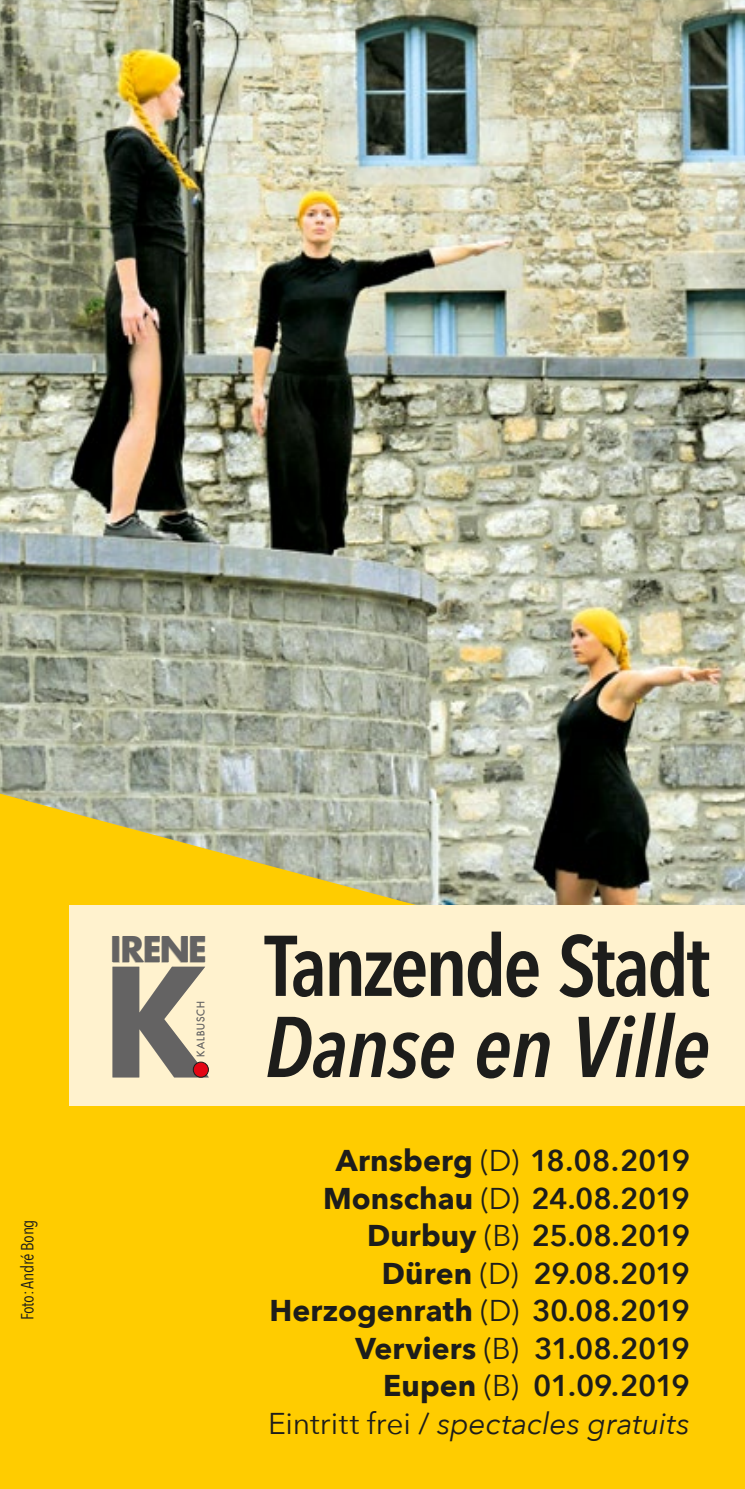
<style>
.page{position:relative;width:745px;height:1489px;background:#fff}
.page>*{position:absolute;margin:0;border:0;box-sizing:border-box;transform-origin:0 0}
.t1{font:600 85px/81px "Avenir Next Condensed";letter-spacing:-.04em;color:#1d1d1b;text-align:right}
.t2{font:700 34.5px "Futura";letter-spacing:-.05em;color:#646363}
.t3{font:600 30px/37.5px "Avenir Next";letter-spacing:-.02em;color:#1d1d1b;text-align:right}
.t4{font:17.5px "Avenir Next Condensed";letter-spacing:-.02em;color:#1d1d1b}
.t5{font:10px "Futura";letter-spacing:.09em;color:#646363}
.s1{font-family:"Futura";font-weight:700;font-size:146.75px;color:#646363}
.s2{font-style:italic}
.s3{font-weight:700}
.s4{font-weight:400}
.s5{font-weight:400;font-style:italic}
</style>
<div class="page">
<img style="left:0;top:0;width:744px;height:793px">
<svg style="left:0;top:793px;width:744px;height:695px;background:#efc416"></svg>
<div style="left:69px;top:904px;width:675px;height:201px;background:#fff2ce"></div>
<div style="left:193px;top:1062px;width:15px;height:15px;background:#e30613;border-radius:50%"></div>
<div style="left:193px;top:1061px;width:15px;height:16px;border:1px solid #1d1d1b;border-radius:50%"></div>
<p class="t4" style="left:12px;top:1320px;width:102px;rotate:-90deg">Foto: André Bong</p>
<h1 class="t1" style="left:104px;top:923px;width:607px">Tanzende Stadt<br><span class="s1">K</span> <span class="s2">Danse en Ville</span></h1>
<p class="t2" style="left:110px;top:926px;width:98px">IRENE</p>
<p class="t5" style="left:194px;top:1056px;width:57px;rotate:-90deg">KALBUSCH</p>
<p class="t3" style="left:268px;top:1141px;width:423px"><span class="s3">Arnsberg</span> <span class="s4">(D)</span> 18.08.2019<br><span class="s3">Monschau</span> <span class="s4">(D)</span> 24.08.2019<br><span class="s3">Durbuy</span> <span class="s4">(B)</span> 25.08.2019<br><span class="s3">Düren</span> <span class="s4">(D)</span> 29.08.2019<br><span class="s3">Herzogenrath</span> <span class="s4">(D)</span> 30.08.2019<br><span class="s3">Verviers</span> <span class="s4">(B)</span> 31.08.2019<br><span class="s3">Eupen</span> <span class="s4">(B)</span> 01.09.2019<br><span class="s4">Eintritt frei /</span> <span class="s5">spectacles gratuits</span></p>
</div>
